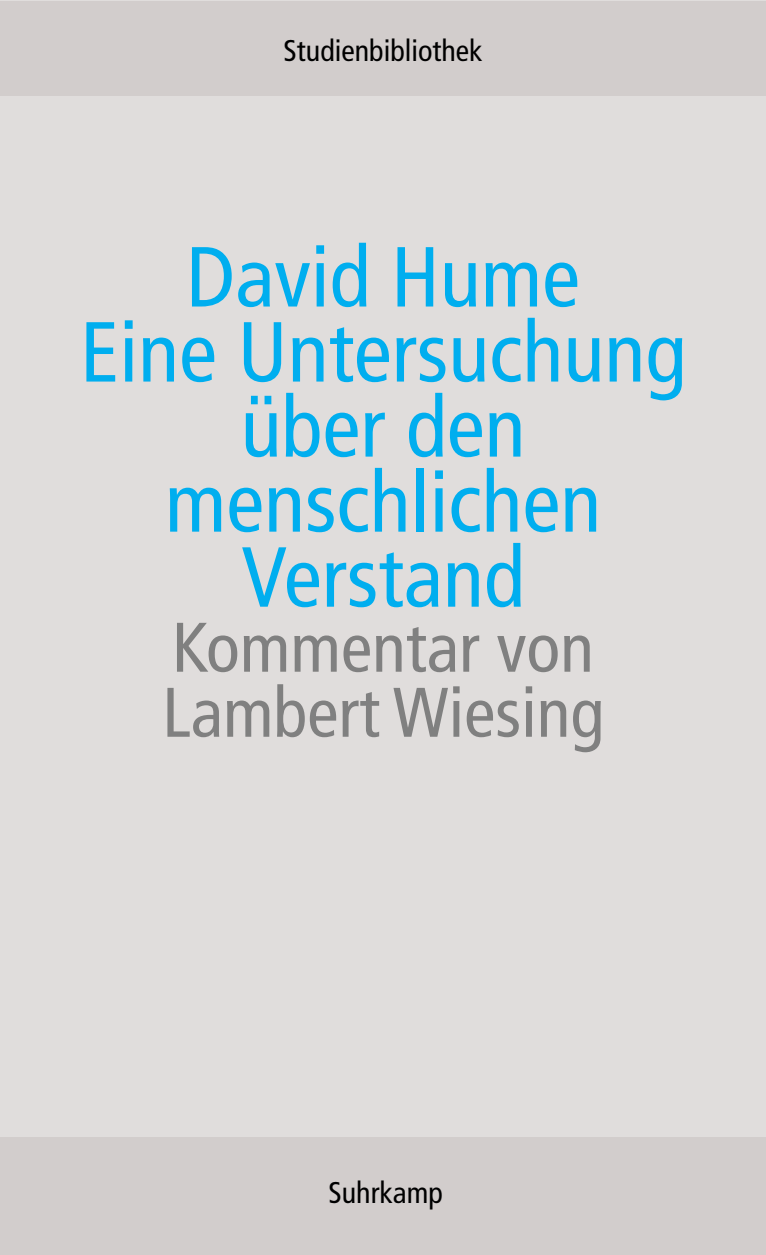
<style>
.page{position:relative;width:766px;height:1255px;background:#fff}
.page>*{position:absolute;margin:0;border:0;box-sizing:border-box;transform-origin:0 0}
.t1{font:85px/75px "Frutiger Cn+WVFWAV";color:#00aeef;text-align:center}
.t2{font:70px/65px "Frutiger Cn+WVFWAV";color:#808080}
.t3{font:30px "Frutiger Cn+WVFWAV";color:#000}
</style>
<div class="page">
<div style="left:0;top:1px;width:765px;height:1253px;background:#e0dddc"></div>
<div style="left:0;top:1px;width:765px;height:95px;background:#d2cdcc"></div>
<div style="left:0;top:1137px;width:765px;height:117px;background:#d2cdcc"></div>
<p class="t3" style="left:283px;top:38px;width:200px">Studienbibliothek</p>
<p class="t1" style="left:80px;top:246px;width:607px">David Hume<br>Eine Untersuchung über den menschlichen<br>Verstand</p>
<p class="t2" style="left:162px;top:620px;width:443px">Kommentar von<br>Lambert Wiesing</p>
<p class="t3" style="left:328px;top:1179px;width:116px">Suhrkamp</p>
</div>
